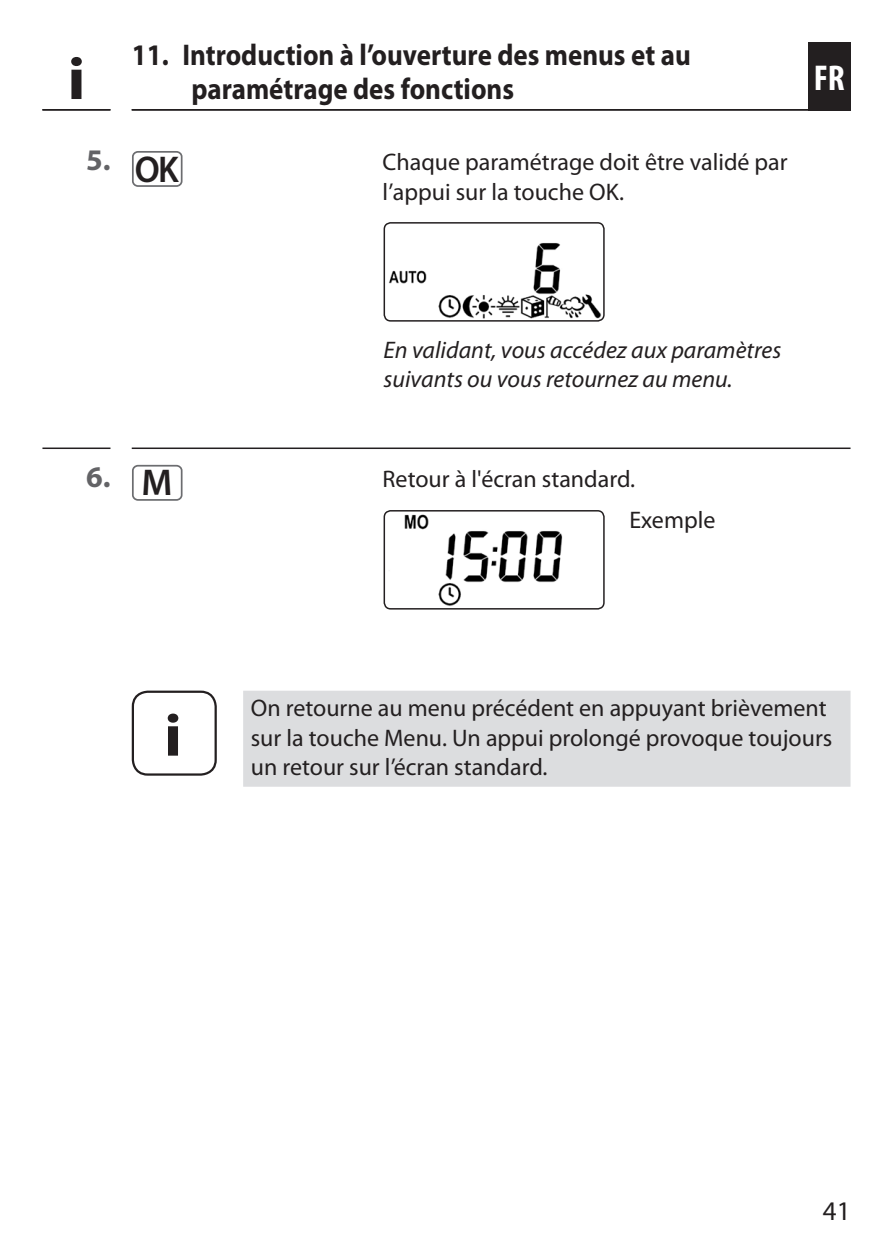
<style>
.page{position:relative;width:893px;height:1259px;background:#fff}
.page>*{position:absolute;margin:0;border:0;box-sizing:border-box;transform-origin:0 0}
.INFO-Icon{font:700 60px "Myriad Pro";color:#231f20;scale:1.1 1}
.t1{font:600 37.5px "Myriad Pro";color:#231f20;scale:.95 1}
.t2{font:600 37.5px "Myriad Pro";color:#231f20}
.t3{font:700 condensed 36px "Myriad Pro";color:#fff}
.Kapitel_ab_2_-_DE{font:700 30px "Myriad Pro";color:#231f20;scale:.9 1}
.t4{font:700 30px "Myriad Pro";color:#636366}
.t5{font:27px "Myriad Pro";color:#231f20}
.Nützliche_Infos_3Zei{font:24px/29.4px "Myriad Pro";color:#231f20}
.Fließtext_kursiv_-_D{font:italic 24px/29.4px "Myriad Pro";color:#231f20}
.Fließtext_-_DE{font:24px "Myriad Pro";color:#231f20}
</style>
<div class="page">
<div style="left:808px;top:42px;width:42px;height:69px;background:#231f20"></div>
<hr style="left:132px;top:109px;width:718px;height:2px;background:#231f20">
<hr style="left:42px;top:109px;width:68px;height:2px;background:#231f20">
<div style="left:132px;top:151px;width:51px;height:36px;border:2px solid #6c6d70;border-radius:5px"></div>
<img style="left:388px;top:225px;width:214px;height:94px">
<div style="left:384px;top:222px;width:221px;height:100px;border:2px solid #231f20;border-radius:6px"></div>
<svg style="left:42px;top:447px;width:808px;height:2px;background:#605d5e"></svg>
<div style="left:132px;top:465px;width:51px;height:36px;border:2px solid #6c6d70;border-radius:5px"></div>
<div style="left:243px;top:690px;width:607px;height:96px;background:#dcdddf"></div>
<div style="left:132px;top:690px;width:85px;height:85px;border:2px solid #231f20;border-radius:15px"></div>
<img style="left:385px;top:511px;width:217px;height:98px">
<div style="left:384px;top:510px;width:221px;height:99px;border:2px solid #231f20;border-radius:6px"></div>
<p class="INFO-Icon" style="left:67px;top:45px;width:18px">i</p>
<p class="Kapitel_ab_2_-_DE" style="left:132px;top:38px;width:622px">11. Introduction à l’ouverture des menus et au</p>
<p class="Kapitel_ab_2_-_DE" style="left:191px;top:72px;width:360px">paramétrage des fonctions</p>
<p class="t4" style="left:86px;top:143px;width:26px">5.</p>
<p class="t1" style="left:135px;top:145px;width:48px">OK</p>
<p class="Nützliche_Infos_3Zei" style="left:383px;top:148px;width:407px">Chaque paramétrage doit être validé par l’appui sur la touche OK.</p>
<h3 class="t3" style="left:814px;top:58px;width:33px">FR</h3>
<p class="Fließtext_kursiv_-_D" style="left:384px;top:335px;width:399px">En validant, vous accédez aux paramètres suivants ou vous retournez au menu.</p>
<p class="t4" style="left:86px;top:460px;width:26px">6.</p>
<p class="t2" style="left:142px;top:459px;width:32px">M</p>
<p class="Nützliche_Infos_3Zei" style="left:383px;top:465px;width:254px">Retour à l'écran standard.</p>
<p class="Fließtext_-_DE" style="left:629px;top:507px;width:87px">Exemple</p>
<p class="INFO-Icon" style="left:164px;top:702px;width:18px">i</p>
<p class="Nützliche_Infos_3Zei" style="left:251px;top:694px;width:583px">On retourne au menu précédent en appuyant brièvement sur la touche Menu. Un appui prolongé provoque toujours un retour sur l’écran standard.</p>
<p class="t5" style="left:823px;top:1196px;width:29px">41</p>
</div>
